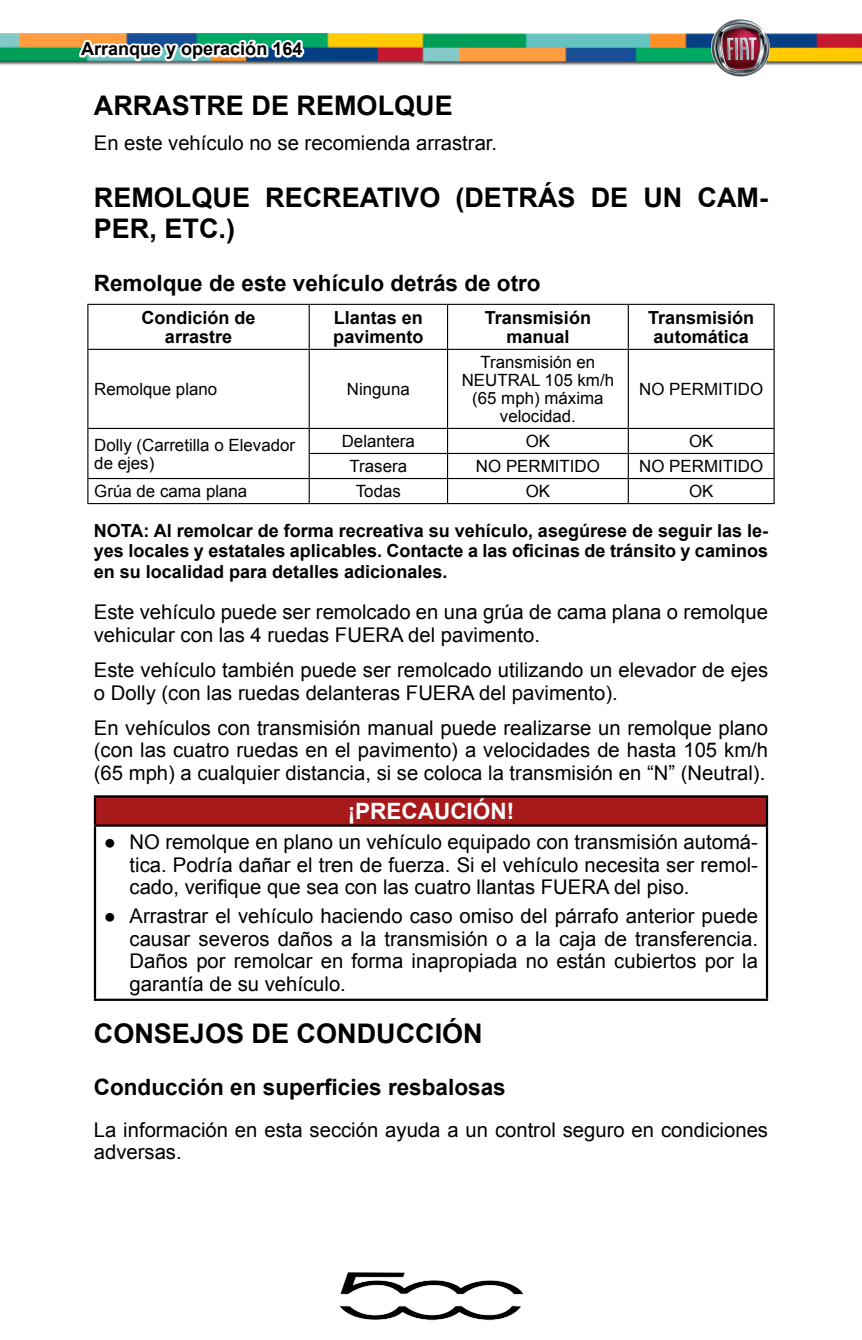
<style>
.page{position:relative;width:862px;height:1340px;background:#fff}
.page>*{position:absolute;margin:0;border:0;box-sizing:border-box;transform-origin:0 0}
._1_Título{font:700 27px/31.5px "Arial";color:#000}
._2_Subtítulo{font:700 22.5px "Arial";color:#000}
.Adver_Preca_Título{font:700 22.5px "Arial";color:#fff}
._4_Normal{font:20.25px/22.5px "Arial";color:#000}
.Balas_normal{font:20.25px/22.5px "Arial";color:#000;text-align:justify}
._6_NOTA{font:700 18px/20.2px "Arial";color:#000;text-align:justify}
._4_Normal-2{font:700 18px/19.1px "Arial";color:#000;text-align:center}
._4_Normal-3{font:16.88px/18px "Arial";color:#000;text-align:center}
</style>
<div class="page">
<img style="left:0;top:34px;width:861px;height:32px">
<img style="left:710px;top:19px;width:59px;height:57px">
<svg style="left:74px;top:33px;width:232px;height:33px"></svg>
<svg style="left:339px;top:1272px;width:184px;height:48px"></svg>
<hr style="left:87px;top:304px;width:222px;height:1px;background:#000">
<hr style="left:87px;top:305px;width:1px;height:44px;background:#000">
<hr style="left:309px;top:304px;width:138px;height:1px;background:#000">
<hr style="left:308px;top:305px;width:1px;height:44px;background:#000">
<hr style="left:447px;top:304px;width:181px;height:1px;background:#000">
<hr style="left:446px;top:305px;width:2px;height:44px;background:#000">
<hr style="left:628px;top:304px;width:146px;height:1px;background:#000">
<hr style="left:627px;top:305px;width:1px;height:44px;background:#000">
<hr style="left:773px;top:305px;width:1px;height:44px;background:#000">
<hr style="left:87px;top:349px;width:222px;height:1px;background:#000">
<hr style="left:87px;top:350px;width:1px;height:78px;background:#000">
<hr style="left:309px;top:349px;width:138px;height:1px;background:#000">
<hr style="left:308px;top:350px;width:1px;height:78px;background:#000">
<hr style="left:447px;top:349px;width:181px;height:1px;background:#000">
<hr style="left:446px;top:350px;width:2px;height:78px;background:#000">
<hr style="left:628px;top:349px;width:146px;height:1px;background:#000">
<hr style="left:627px;top:350px;width:1px;height:78px;background:#000">
<hr style="left:773px;top:350px;width:1px;height:78px;background:#000">
<hr style="left:87px;top:428px;width:222px;height:1px;background:#000">
<hr style="left:309px;top:428px;width:138px;height:1px;background:#000">
<hr style="left:447px;top:428px;width:181px;height:1px;background:#000">
<hr style="left:446px;top:429px;width:2px;height:24px;background:#000">
<hr style="left:628px;top:428px;width:146px;height:1px;background:#000">
<hr style="left:308px;top:453px;width:139px;height:1px;background:#000">
<hr style="left:447px;top:453px;width:181px;height:1px;background:#000">
<hr style="left:446px;top:454px;width:2px;height:24px;background:#000">
<hr style="left:628px;top:453px;width:146px;height:1px;background:#000">
<hr style="left:87px;top:478px;width:222px;height:1px;background:#000">
<svg style="left:87px;top:429px;width:1px;height:74px"></svg>
<hr style="left:309px;top:478px;width:138px;height:1px;background:#000">
<svg style="left:308px;top:429px;width:1px;height:74px"></svg>
<hr style="left:447px;top:478px;width:181px;height:1px;background:#000">
<hr style="left:446px;top:479px;width:2px;height:24px;background:#000">
<hr style="left:628px;top:478px;width:146px;height:1px;background:#000">
<svg style="left:627px;top:429px;width:1px;height:74px"></svg>
<svg style="left:773px;top:429px;width:1px;height:74px"></svg>
<hr style="left:87px;top:503px;width:222px;height:1px;background:#000">
<hr style="left:309px;top:503px;width:138px;height:1px;background:#000">
<hr style="left:447px;top:503px;width:181px;height:1px;background:#000">
<hr style="left:628px;top:503px;width:146px;height:1px;background:#000">
<div style="left:95px;top:796px;width:671px;height:29px;background:#a8191b"></div>
<hr style="left:94px;top:795px;width:673px;height:2px;background:#000">
<hr style="left:94px;top:797px;width:2px;height:27px;background:#000">
<hr style="left:765px;top:797px;width:2px;height:27px;background:#000">
<hr style="left:94px;top:824px;width:673px;height:2px;background:#000">
<hr style="left:94px;top:826px;width:2px;height:172px;background:#000">
<hr style="left:765px;top:826px;width:2px;height:172px;background:#000">
<hr style="left:94px;top:998px;width:673px;height:2px;background:#000">
<p class="_6_NOTA" style="left:81px;top:39px;width:223px">Arranque y operación 164</p>
<p class="_1_Título" style="left:94px;top:90px;width:360px">ARRASTRE DE REMOLQUE</p>
<p class="_4_Normal" style="left:94px;top:132px;width:401px">En este vehículo no se recomienda arrastrar.</p>
<p class="_1_Título" style="left:94px;top:182px;width:675px">REMOLQUE RECREATIVO (DETRÁS DE UN CAM-<br>PER, ETC.)</p>
<p class="_2_Subtítulo" style="left:94px;top:268px;width:448px">Remolque de este vehículo detrás de otro</p>
<p class="_4_Normal-2" style="left:141px;top:308px;width:116px">Condición de arrastre</p>
<p class="_4_Normal-2" style="left:333px;top:308px;width:92px;text-align:left">Llantas en pavimento</p>
<p class="_4_Normal-2" style="left:484px;top:308px;width:108px">Transmisión manual</p>
<p class="_4_Normal-2" style="left:647px;top:308px;width:108px">Transmisión automática</p>
<p class="_4_Normal-3" style="left:94px;top:380px;width:124px">Remolque plano</p>
<p class="_4_Normal-3" style="left:347px;top:380px;width:64px">Ninguna</p>
<p class="_4_Normal-3" style="left:461px;top:353px;width:154px">Transmisión en<br>NEUTRAL 105 km/h (65 mph) máxima velocidad.</p>
<p class="_4_Normal-3" style="left:639px;top:380px;width:125px">NO PERMITIDO</p>
<p class="_4_Normal-3" style="left:94px;top:436px;width:202px;text-align:left">Dolly (Carretilla o Elevador de ejes)</p>
<p class="_4_Normal-3" style="left:341px;top:432px;width:75px">Delantera</p>
<p class="_4_Normal-3" style="left:525px;top:432px;width:26px">OK</p>
<p class="_4_Normal-3" style="left:688px;top:432px;width:26px">OK</p>
<p class="_4_Normal-3" style="left:349px;top:457px;width:59px">Trasera</p>
<p class="_4_Normal-3" style="left:475px;top:457px;width:125px">NO PERMITIDO</p>
<p class="_4_Normal-3" style="left:639px;top:457px;width:125px">NO PERMITIDO</p>
<p class="_4_Normal-3" style="left:94px;top:482px;width:154px">Grúa de cama plana</p>
<p class="_4_Normal-3" style="left:355px;top:482px;width:47px">Todas</p>
<p class="_4_Normal-3" style="left:525px;top:482px;width:26px">OK</p>
<p class="_4_Normal-3" style="left:688px;top:482px;width:26px">OK</p>
<p class="_6_NOTA" style="left:94px;top:521px;width:675px">NOTA: Al remolcar de forma recreativa su vehículo, asegúrese de seguir las le&shy;yes locales y estatales aplicables. Contacte a las oficinas de tránsito y caminos en su localidad para detalles adicionales.</p>
<p class="_4_Normal" style="left:94px;top:601px;width:675px">Este vehículo puede ser remolcado en una grúa de cama plana o remolque vehicular con las 4 ruedas FUERA del pavimento.</p>
<p class="_4_Normal" style="left:94px;top:659px;width:675px">Este vehículo también puede ser remolcado utilizando un elevador de ejes o Dolly (con las ruedas delanteras FUERA del pavimento).</p>
<p class="_4_Normal" style="left:94px;top:716px;width:675px;text-align:justify">En vehículos con transmisión manual puede realizarse un remolque plano (con las cuatro ruedas en el pavimento) a velocidades de hasta 105 km/h (65 mph) a cualquier distancia, si se coloca la transmisión en “N” (Neutral).</p>
<p class="Adver_Preca_Título" style="left:347px;top:796px;width:168px">¡PRECAUCIÓN!</p>
<p class="Balas_normal" style="left:129px;top:831px;width:629px;text-indent:-26px">● NO remolque en plano un vehículo equipado con transmisión automá&shy;tica. Podría dañar el tren de fuerza. Si el vehículo necesita ser remol&shy;cado, verifique que sea con las cuatro llantas FUERA del piso.</p>
<p class="Balas_normal" style="left:129px;top:905px;width:629px;text-align:left;text-indent:-26px">● Arrastrar el vehículo haciendo caso omiso del párrafo anterior puede causar severos daños a la transmisión o a la caja de transferencia.<br>Daños por remolcar en forma inapropiada no están cubiertos por la garantía de su vehículo.</p>
<p class="_1_Título" style="left:94px;top:1018px;width:390px">CONSEJOS DE CONDUCCIÓN</p>
<p class="_2_Subtítulo" style="left:94px;top:1072px;width:413px">Conducción en superficies resbalosas</p>
<p class="_4_Normal" style="left:94px;top:1118px;width:675px">La información en esta sección ayuda a un control seguro en condiciones adversas.</p>
</div>
